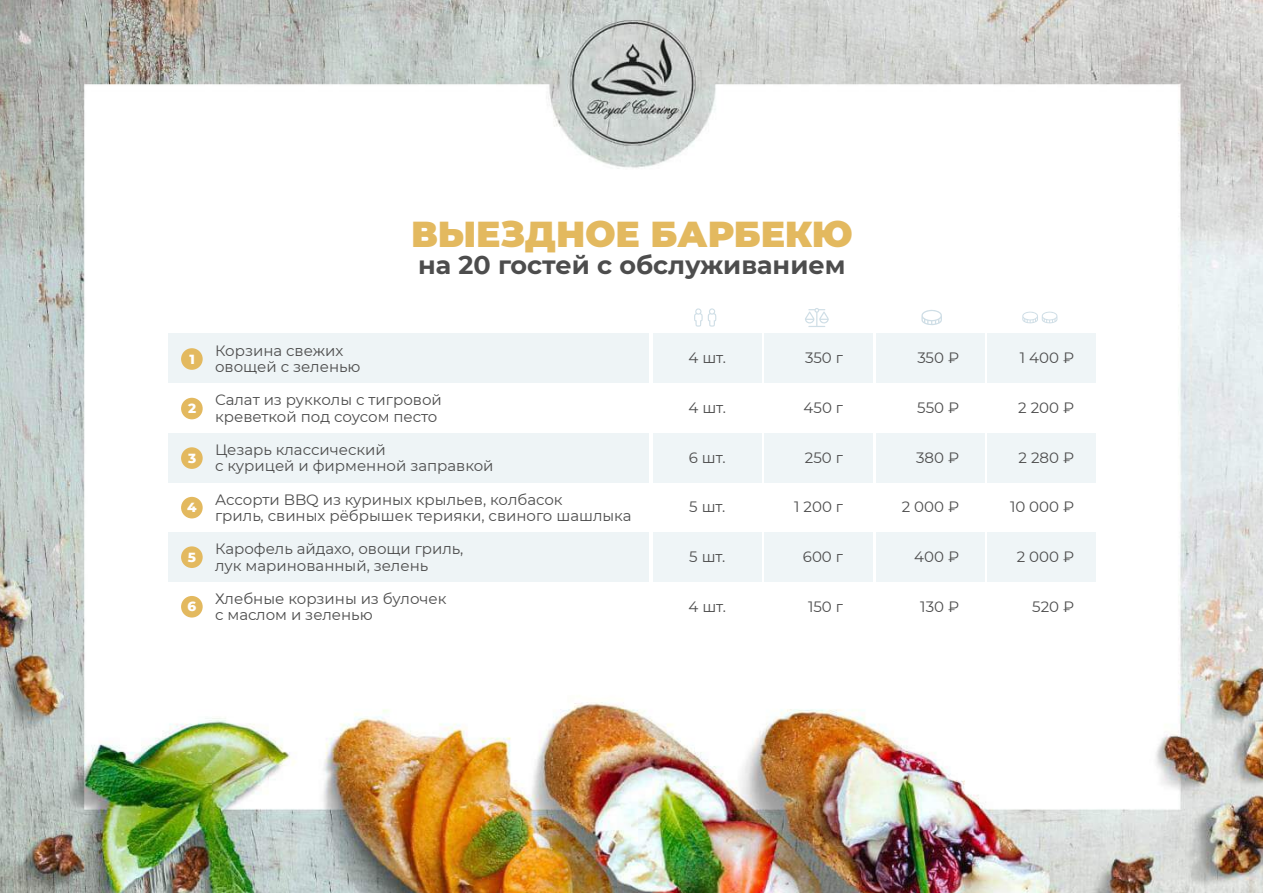
<style>
.page{position:relative;width:1263px;height:893px;background:#fff}
.page>*{position:absolute;margin:0;border:0;box-sizing:border-box;transform-origin:0 0}
.t1{font:900 36px "Montserrat";color:#e3b95f}
.t2{font:700 25.5px "Montserrat";color:#4d4d4d}
.t3{font:15px/16.5px "Montserrat";color:#4d4d4d}
.t4{font:800 13.5px "Montserrat";color:#fff}
</style>
<div class="page">
<img style="left:0;top:0;width:1263px;height:893px">
<svg style="left:921px;top:309px;width:21px;height:16px"></svg>
<svg style="left:804px;top:307px;width:25px;height:20px"></svg>
<div style="left:168px;top:333px;width:481px;height:50px;background:#e8f0f3"></div>
<div style="left:168px;top:433px;width:481px;height:49px;background:#e8f0f3"></div>
<div style="left:168px;top:532px;width:481px;height:50px;background:#e8f0f3"></div>
<div style="left:181px;top:348px;width:22px;height:22px;background:#e3b95f;border-radius:50%"></div>
<div style="left:181px;top:398px;width:22px;height:21px;background:#e3b95f;border-radius:50%"></div>
<div style="left:181px;top:497px;width:22px;height:21px;background:#e3b95f;border-radius:50%"></div>
<div style="left:181px;top:546px;width:22px;height:22px;background:#e3b95f;border-radius:50%"></div>
<div style="left:181px;top:596px;width:22px;height:21px;background:#e3b95f;border-radius:50%"></div>
<div style="left:181px;top:447px;width:22px;height:22px;background:#e3b95f;border-radius:50%"></div>
<div style="left:653px;top:532px;width:108px;height:50px;background:#eff5f7"></div>
<div style="left:765px;top:532px;width:108px;height:50px;background:#eff5f7"></div>
<div style="left:876px;top:532px;width:108px;height:50px;background:#eff5f7"></div>
<div style="left:988px;top:532px;width:108px;height:50px;background:#eff5f7"></div>
<div style="left:653px;top:433px;width:108px;height:49px;background:#eff5f7"></div>
<div style="left:765px;top:433px;width:108px;height:49px;background:#eff5f7"></div>
<div style="left:876px;top:433px;width:108px;height:49px;background:#eff5f7"></div>
<div style="left:988px;top:433px;width:108px;height:49px;background:#eff5f7"></div>
<div style="left:653px;top:333px;width:108px;height:50px;background:#eff5f7"></div>
<div style="left:765px;top:333px;width:108px;height:50px;background:#eff5f7"></div>
<div style="left:876px;top:333px;width:108px;height:50px;background:#eff5f7"></div>
<div style="left:988px;top:333px;width:108px;height:50px;background:#eff5f7"></div>
<svg style="left:1022px;top:311px;width:35px;height:12px"></svg>
<svg style="left:694px;top:307px;width:22px;height:20px"></svg>
<h1 class="t1" style="left:411px;top:212px;width:443px">ВЫЕЗДНОЕ БАРБЕКЮ</h1>
<h2 class="t2" style="left:418px;top:250px;width:429px">на 20 гостей с обслуживанием</h2>
<p class="t4" style="left:190px;top:351px;width:7px">1</p>
<p class="t4" style="left:188px;top:400px;width:10px">2</p>
<p class="t4" style="left:188px;top:450px;width:10px">3</p>
<p class="t4" style="left:187px;top:499px;width:11px">4</p>
<p class="t4" style="left:188px;top:549px;width:10px">5</p>
<p class="t4" style="left:187px;top:598px;width:10px">6</p>
<p class="t3" style="left:215px;top:342px;width:147px">Корзина свежих овощей с зеленью</p>
<p class="t3" style="left:215px;top:392px;width:228px">Салат из рукколы с тигровой креветкой под соусом песто</p>
<p class="t3" style="left:215px;top:441px;width:280px">Цезарь классический<br>с курицей и фирменной заправкой</p>
<p class="t3" style="left:215px;top:491px;width:418px">Ассорти BBQ из куриных крыльев, колбасок<br>гриль, свиных рёбрышек терияки, свиного шашлыка</p>
<p class="t3" style="left:215px;top:540px;width:250px">Карофель айдахо, овощи гриль, лук маринованный, зелень</p>
<p class="t3" style="left:215px;top:590px;width:233px">Хлебные корзины из булочек с маслом и зеленью</p>
<p class="t3" style="left:688px;top:350px;width:39px">4 шт.</p>
<p class="t3" style="left:688px;top:399px;width:39px">4 шт.</p>
<p class="t3" style="left:689px;top:449px;width:38px">6 шт.</p>
<p class="t3" style="left:689px;top:499px;width:37px">5 шт.</p>
<p class="t3" style="left:689px;top:548px;width:37px">5 шт.</p>
<p class="t3" style="left:688px;top:598px;width:39px">4 шт.</p>
<p class="t3" style="left:805px;top:350px;width:39px">350 г</p>
<p class="t3" style="left:804px;top:399px;width:41px">450 г</p>
<p class="t3" style="left:805px;top:449px;width:39px">250 г</p>
<p class="t3" style="left:794px;top:499px;width:50px">1 200 г</p>
<p class="t3" style="left:803px;top:548px;width:42px">600 г</p>
<p class="t3" style="left:808px;top:598px;width:36px">150 г</p>
<p class="t3" style="left:917px;top:350px;width:43px">350 ₽</p>
<p class="t3" style="left:917px;top:399px;width:43px">550 ₽</p>
<p class="t3" style="left:916px;top:449px;width:44px">380 ₽</p>
<p class="t3" style="left:902px;top:499px;width:59px">2 000 ₽</p>
<p class="t3" style="left:914px;top:548px;width:46px">400 ₽</p>
<p class="t3" style="left:920px;top:598px;width:40px">130 ₽</p>
<p class="t3" style="left:1020px;top:350px;width:56px">1 400 ₽</p>
<p class="t3" style="left:1018px;top:399px;width:57px">2 200 ₽</p>
<p class="t3" style="left:1018px;top:449px;width:57px">2 280 ₽</p>
<p class="t3" style="left:1010px;top:499px;width:66px">10 000 ₽</p>
<p class="t3" style="left:1017px;top:548px;width:59px">2 000 ₽</p>
<p class="t3" style="left:1032px;top:598px;width:43px">520 ₽</p>
</div>
